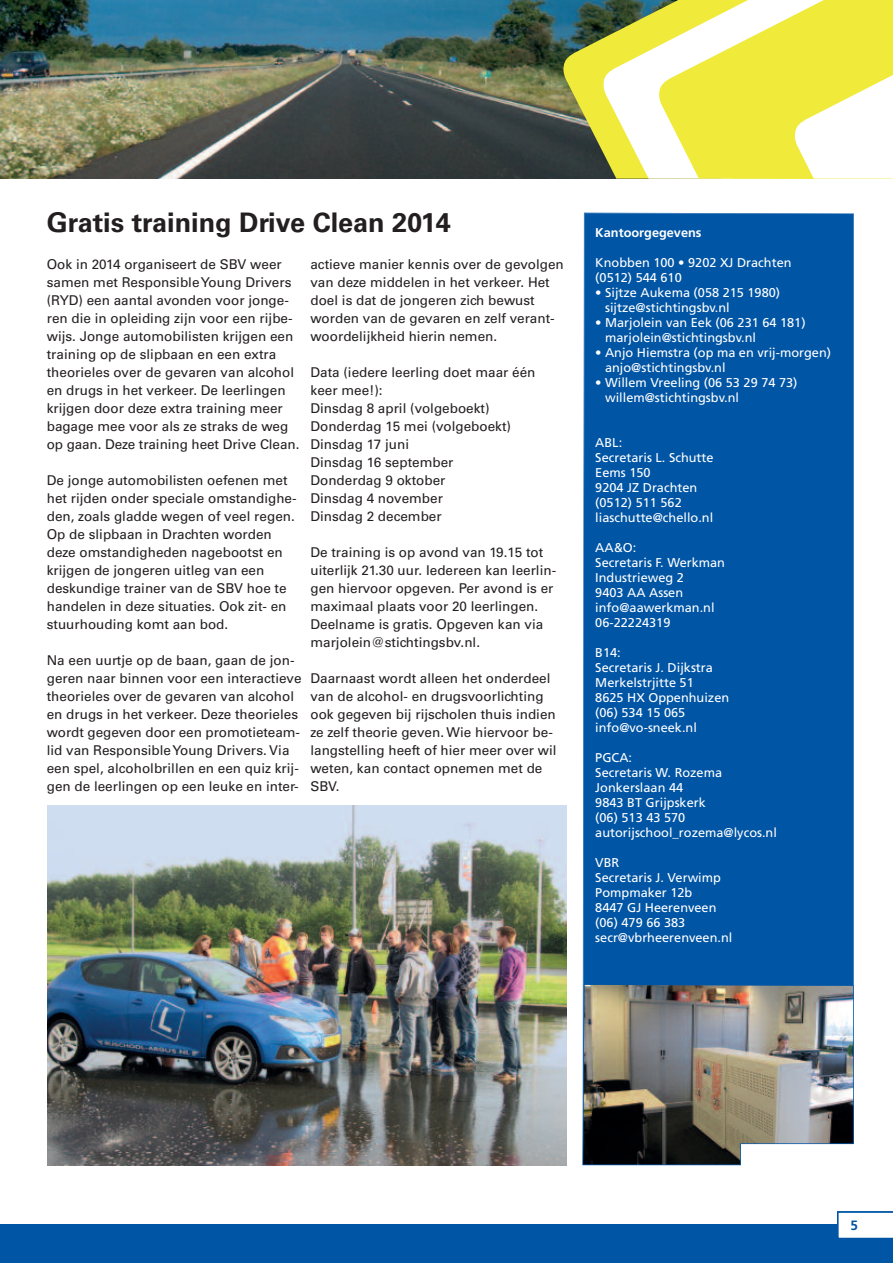
<style>
.page{position:relative;width:893px;height:1263px;background:#fff}
.page>*{position:absolute;margin:0;border:0;box-sizing:border-box;transform-origin:0 0}
.t1{font:700 27px "Univers LT Std";color:#231f20}
.t2{font:13.5px/18px "Univers LT Std";color:#231f20}
.t3{font:700 13.5px "Frutiger LT Std";color:#0155a5}
.t4{font:12.75px/15px "Frutiger LT Std";color:#fff}
.t5{font:700 12.75px "Frutiger LT Std";color:#fff}
</style>
<div class="page">
<div style="left:0;top:1225px;width:893px;height:38px;background:#0155a5"></div>
<svg style="left:838px;top:1212px;width:55px;height:26px"></svg>
<img style="left:0;top:0;width:562px;height:179px">
<img style="left:562px;top:0;width:40px;height:179px">
<svg style="left:602px;top:0;width:56px;height:179px"></svg>
<svg style="left:658px;top:0;width:235px;height:179px"></svg>
<div style="left:583px;top:213px;width:271px;height:771px;background:#0155a5"></div>
<img style="left:583px;top:984px;width:271px;height:181px">
<img style="left:48px;top:805px;width:519px;height:360px">
<h1 class="t1" style="left:47px;top:213px;width:406px">Gratis training Drive Clean 2014</h1>
<p class="t2" style="left:47px;top:256px;width:254px">Ook in 2014 organiseert de SBV weer samen met ResponsibleYoung Drivers (RYD) een aantal avonden voor jonge&shy;ren die in opleiding zijn voor een rijbe&shy;wijs. Jonge automobilisten krijgen een training op de slipbaan en een extra theorieles over de gevaren van alcohol en drugs in het verkeer. De leerlingen krijgen door deze extra training meer bagage mee voor als ze straks de weg op gaan. Deze training heet Drive Clean.</p>
<p class="t2" style="left:47px;top:472px;width:251px">De jonge automobilisten oefenen met het rijden onder speciale omstandighe&shy;den, zoals gladde wegen of veel regen.<br>Op de slipbaan in Drachten worden deze omstandigheden nagebootst en krijgen de jongeren uitleg van een deskundige trainer van de SBV hoe te handelen in deze situaties. Ook zit- en stuurhouding komt aan bod.</p>
<p class="t2" style="left:47px;top:652px;width:256px">Na een uurtje op de baan, gaan de jon&shy;geren naar binnen voor een interactieve theorieles over de gevaren van alcohol en drugs in het verkeer. Deze theorieles wordt gegeven door een promotieteam&shy;lid van ResponsibleYoung Drivers. Via een spel, alcoholbrillen en een quiz krij&shy;gen de leerlingen op een leuke en inter-</p>
<p class="t2" style="left:310px;top:256px;width:255px">actieve manier kennis over de gevolgen van deze middelen in het verkeer. Het doel is dat de jongeren zich bewust worden van de gevaren en zelf verant&shy;woordelijkheid hierin nemen.</p>
<p class="t2" style="left:310px;top:364px;width:227px">Data (iedere leerling doet maar één keer mee!):<br>Dinsdag 8 april (volgeboekt)<br>Donderdag 15 mei (volgeboekt)<br>Dinsdag 17 juni<br>Dinsdag 16 september<br>Donderdag 9 oktober<br>Dinsdag 4 november<br>Dinsdag 2 december</p>
<p class="t2" style="left:310px;top:544px;width:247px">De training is op avond van 19.15 tot uiterlijk 21.30 uur. Iedereen kan leerlin&shy;gen hiervoor opgeven. Per avond is er maximaal plaats voor 20 leerlingen.<br>Deelname is gratis. Opgeven kan via marjolein@stichtingsbv.nl.</p>
<p class="t2" style="left:310px;top:670px;width:248px">Daarnaast wordt alleen het onderdeel van de alcohol- en drugsvoorlichting ook gegeven bij rijscholen thuis indien ze zelf theorie geven. Wie hiervoor be&shy;langstelling heeft of hier meer over wil weten, kan contact opnemen met de SBV.</p>
<p class="t5" style="left:595px;top:228px;width:108px">Kantoorgegevens</p>
<p class="t4" style="left:595px;top:256px;width:198px">Knobben 100 • 9202 XJ Drachten (0512) 544 610</p>
<p class="t4" style="left:605px;top:286px;width:177px;text-indent:-10px">• Sijtze Aukema (058 215 1980) sijtze@stichtingsbv.nl</p>
<p class="t4" style="left:605px;top:316px;width:202px;text-indent:-10px">• Marjolein van Eek (06 231 64 181) marjolein@stichtingsbv.nl</p>
<p class="t4" style="left:605px;top:346px;width:227px;text-indent:-10px">• Anjo Hiemstra (op ma en vrij-morgen) anjo@stichtingsbv.nl</p>
<p class="t4" style="left:605px;top:376px;width:194px;text-indent:-10px">• Willem Vreeling (06 53 29 74 73) willem@stichtingsbv.nl</p>
<p class="t4" style="left:595px;top:436px;width:120px">ABL:<br>Secretaris L. Schutte<br>Eems 150<br>9204 JZ Drachten (0512) 511 562 liaschutte@chello.nl</p>
<p class="t4" style="left:595px;top:541px;width:131px">AA&amp;O:<br>Secretaris F. Werkman<br>Industrieweg 2<br>9403 AA Assen info@aawerkman.nl<br>06-22224319</p>
<p class="t4" style="left:595px;top:646px;width:135px">B14:<br>Secretaris J. Dijkstra<br>Merkelstrjitte 51<br>8625 HX Oppenhuizen (06) 534 15 065 info@vo-sneek.nl</p>
<p class="t4" style="left:595px;top:751px;width:183px">PGCA:<br>Secretaris W. Rozema<br>Jonkerslaan 44<br>9843 BT Grijpskerk<br>(06) 513 43 570 autorijschool_rozema@lycos.nl</p>
<p class="t4" style="left:595px;top:856px;width:139px">VBR<br>Secretaris J. Verwimp<br>Pompmaker 12b<br>8447 GJ Heerenveen (06) 479 66 383 secr@vbrheerenveen.nl</p>
<p class="t3" style="left:850px;top:1219px;width:9px">5</p>
</div>
